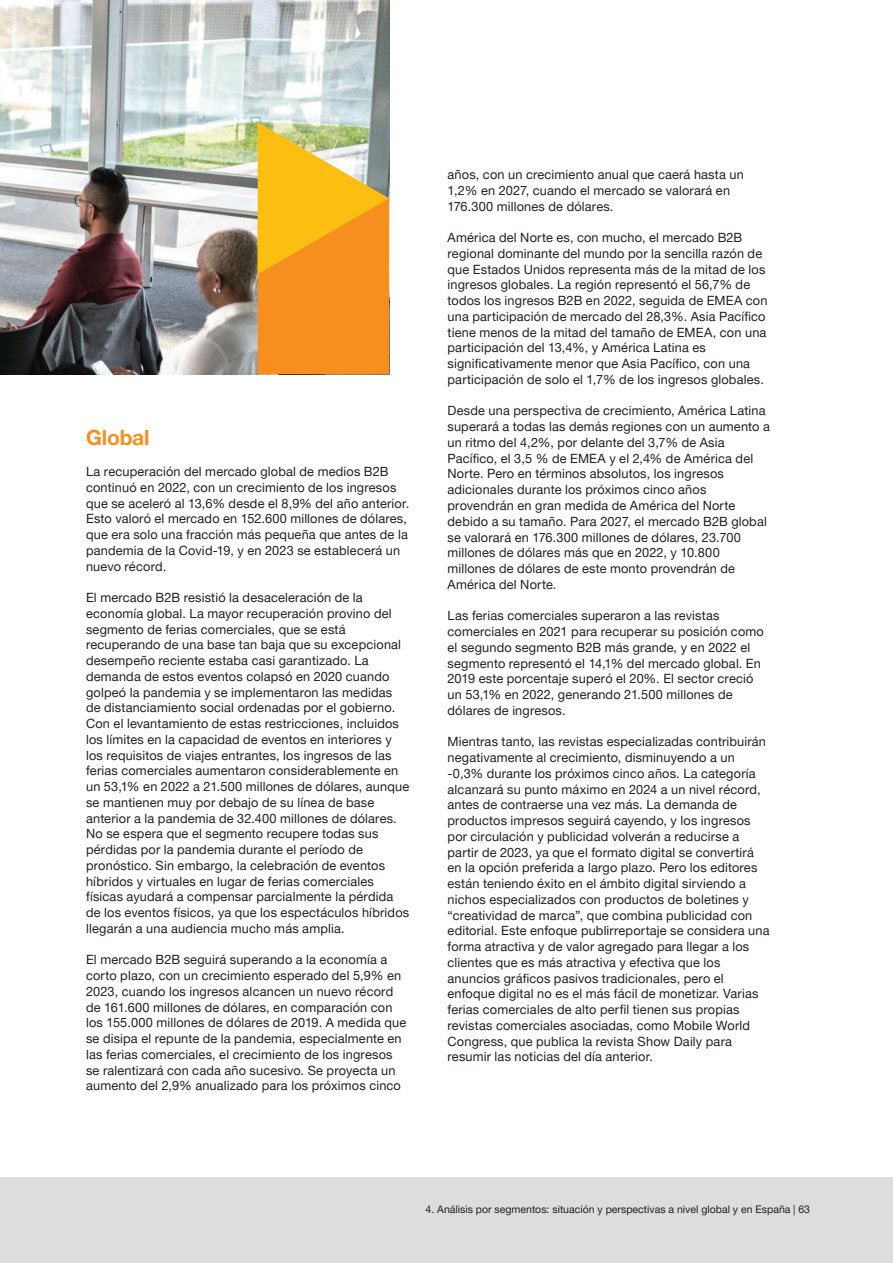
<style>
.page{position:relative;width:893px;height:1263px;background:#fff}
.page>*{position:absolute;margin:0;border:0;box-sizing:border-box;transform-origin:0 0}
.Texto_cuerpo{font:700 21px "Helvetica Neue LT Pro";letter-spacing:-.01em;color:#f68f1e}
.Texto_cuerpo-2{font:12.75px/15.8px "Helvetica Neue LT Pro";letter-spacing:.015em;color:#231f20}
.t1{font:10.5px "Helvetica Neue LT Pro";color:#231f20}
</style>
<div class="page">
<div style="left:0;top:1178px;width:893px;height:85px;background:#dcdddf"></div>
<img style="left:0;top:0;width:389px;height:374px">
<svg style="left:258px;top:122px;width:131px;height:252px;background:#eda42e"></svg>
<p class="Texto_cuerpo" style="left:86px;top:424px;width:65px">Global</p>
<p class="Texto_cuerpo-2" style="left:86px;top:463px;width:325px">La recuperación del mercado global de medios B2B continuó en 2022, con un crecimiento de los ingresos que se aceleró al 13,6% desde el 8,9% del año anterior.<br>Esto valoró el mercado en 152.600 millones de dólares, que era solo una fracción más pequeña que antes de la pandemia de la Covid-19, y en 2023 se establecerá un nuevo récord.</p>
<p class="Texto_cuerpo-2" style="left:86px;top:589px;width:325px">El mercado B2B resistió la desaceleración de la economía global. La mayor recuperación provino del segmento de ferias comerciales, que se está recuperando de una base tan baja que su excepcional desempeño reciente estaba casi garantizado. La demanda de estos eventos colapsó en 2020 cuando golpeó la pandemia y se implementaron las medidas de distanciamiento social ordenadas por el gobierno.<br>Con el levantamiento de estas restricciones, incluidos los límites en la capacidad de eventos en interiores y los requisitos de viajes entrantes, los ingresos de las ferias comerciales aumentaron considerablemente en un 53,1% en 2022 a 21.500 millones de dólares, aunque se mantienen muy por debajo de su línea de base anterior a la pandemia de 32.400 millones de dólares.<br>No se espera que el segmento recupere todas sus pérdidas por la pandemia durante el período de pronóstico. Sin embargo, la celebración de eventos híbridos y virtuales en lugar de ferias comerciales físicas ayudará a compensar parcialmente la pérdida de los eventos físicos, ya que los espectáculos híbridos llegarán a una audiencia mucho más amplia.</p>
<p class="Texto_cuerpo-2" style="left:86px;top:951px;width:322px">El mercado B2B seguirá superando a la economía a corto plazo, con un crecimiento esperado del 5,9% en 2023, cuando los ingresos alcancen un nuevo récord de 161.600 millones de dólares, en comparación con los 155.000 millones de dólares de 2019. A medida que se disipa el repunte de la pandemia, especialmente en las ferias comerciales, el crecimiento de los ingresos se ralentizará con cada año sucesivo. Se proyecta un aumento del 2,9% anualizado para los próximos cinco</p>
<p class="Texto_cuerpo-2" style="left:448px;top:166px;width:298px">años, con un crecimiento anual que caerá hasta un<br>1,2% en 2027, cuando el mercado se valorará en<br>176.300 millones de dólares.</p>
<p class="Texto_cuerpo-2" style="left:448px;top:229px;width:321px">América del Norte es, con mucho, el mercado B2B regional dominante del mundo por la sencilla razón de que Estados Unidos representa más de la mitad de los ingresos globales. La región representó el 56,7% de todos los ingresos B2B en 2022, seguida de EMEA con una participación de mercado del 28,3%. Asia Pacífico tiene menos de la mitad del tamaño de EMEA, con una participación del 13,4%, y América Latina es significativamente menor que Asia Pacífico, con una participación de solo el 1,7% de los ingresos globales.</p>
<p class="Texto_cuerpo-2" style="left:448px;top:403px;width:324px">Desde una perspectiva de crecimiento, América Latina superará a todas las demás regiones con un aumento a un ritmo del 4,2%, por delante del 3,7% de Asia Pacífico, el 3,5 % de EMEA y el 2,4% de América del Norte. Pero en términos absolutos, los ingresos adicionales durante los próximos cinco años provendrán en gran medida de América del Norte debido a su tamaño. Para 2027, el mercado B2B global se valorará en 176.300 millones de dólares, 23.700 millones de dólares más que en 2022, y 10.800 millones de dólares de este monto provendrán de América del Norte.</p>
<p class="Texto_cuerpo-2" style="left:448px;top:607px;width:318px">Las ferias comerciales superaron a las revistas comerciales en 2021 para recuperar su posición como el segundo segmento B2B más grande, y en 2022 el segmento representó el 14,1% del mercado global. En 2019 este porcentaje superó el 20%. El sector creció un 53,1% en 2022, generando 21.500 millones de dólares de ingresos.</p>
<p class="Texto_cuerpo-2" style="left:448px;top:733px;width:324px">Mientras tanto, las revistas especializadas contribuirán negativamente al crecimiento, disminuyendo a un -0,3% durante los próximos cinco años. La categoría alcanzará su punto máximo en 2024 a un nivel récord, antes de contraerse una vez más. La demanda de productos impresos seguirá cayendo, y los ingresos por circulación y publicidad volverán a reducirse a partir de 2023, ya que el formato digital se convertirá en la opción preferida a largo plazo. Pero los editores están teniendo éxito en el ámbito digital sirviendo a nichos especializados con productos de boletines y “creatividad de marca”, que combina publicidad con editorial. Este enfoque publirreportaje se considera una forma atractiva y de valor agregado para llegar a los clientes que es más atractiva y efectiva que los anuncios gráficos pasivos tradicionales, pero el enfoque digital no es el más fácil de monetizar. Varias ferias comerciales de alto perfil tienen sus propias revistas comerciales asociadas, como Mobile World Congress, que publica la revista Show Daily para resumir las noticias del día anterior.</p>
<p class="t1" style="left:426px;top:1203px;width:386px">4. Análisis por segmentos: situación y perspectivas a nivel global y en España | 63</p>
<p class="t1" style="left:521px;top:1203px;width:254px">E ertainment and Media Outlook 2023 - 2027. Españ</p>
<p class="t1" style="left:787px;top:1203px;width:4px">|</p>
</div>
